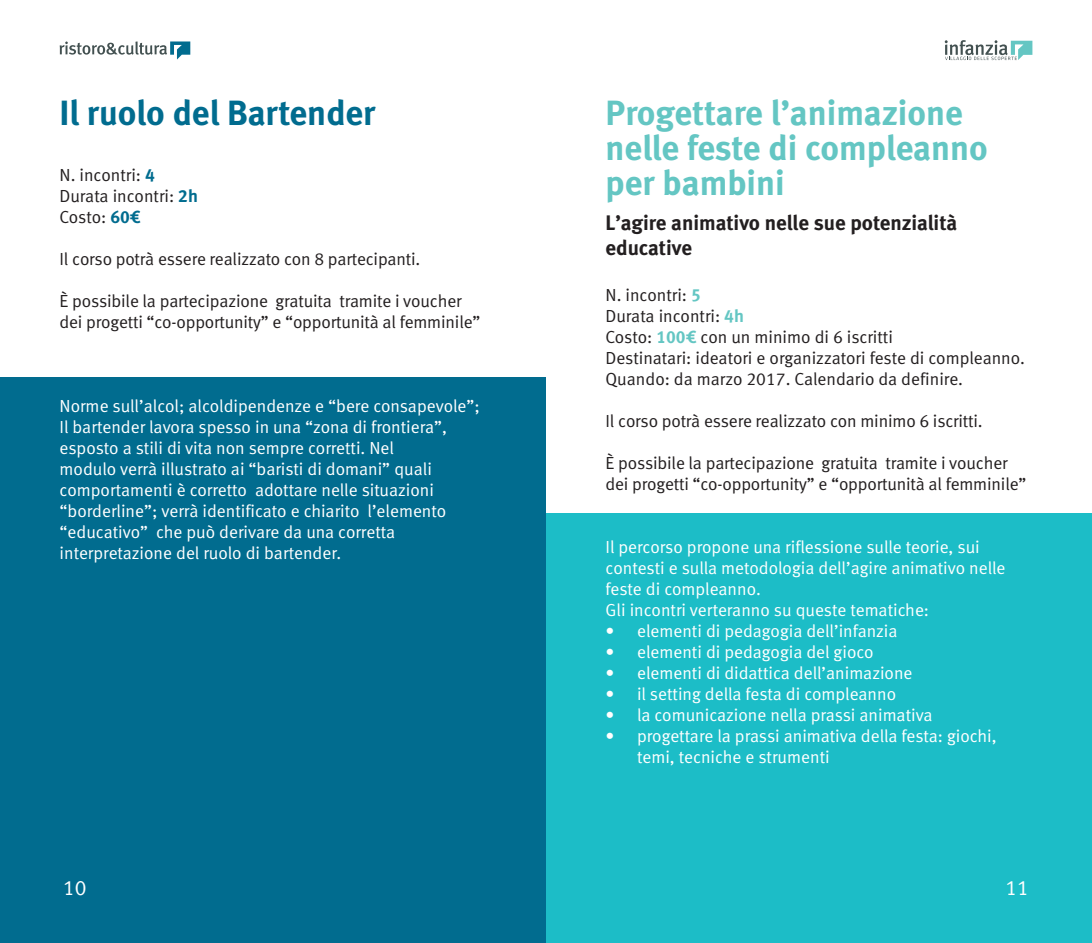
<style>
.page{position:relative;width:1092px;height:943px;background:#fff}
.page>*{position:absolute;margin:0;border:0;box-sizing:border-box;transform-origin:0 0}
.t1{font:35px/35px "Meta Bold LF";color:#64c6c3}
.t2{font:35px "Meta Bold LF";color:#016c8f}
.t3{font:21px/24.5px "Meta Bold LF";color:#231f20}
.t4{font:21px "Meta Normal LF";color:#fff}
.t5{font:17.5px/21px "Meta Normal LF";color:#fff}
.t6{font:17.5px/21px "Meta Normal LF";letter-spacing:-.01em;color:#231f20}
.s1{font-family:"Meta Bold LF";color:#016c8f}
.s2{font-family:"Meta Bold LF";color:#64c6c3}
</style>
<div class="page">
<div style="left:0;top:377px;width:546px;height:566px;background:#016c8f"></div>
<svg style="left:60px;top:41px;width:130px;height:19px"></svg>
<div style="left:546px;top:513px;width:545px;height:430px;background:#1cbdc7"></div>
<svg style="left:944px;top:40px;width:88px;height:20px"></svg>
<h1 class="t2" style="left:60px;top:92px;width:317px">Il ruolo del Bartender</h1>
<p class="t6" style="left:60px;top:164px;width:140px">N. incontri: <span class="s1">4<br></span>Durata incontri: <span class="s1">2h<br></span>Costo: <span class="s1">60€</span></p>
<p class="t6" style="left:60px;top:248px;width:362px">Il corso potrà essere realizzato con 8 partecipanti.</p>
<p class="t6" style="left:60px;top:290px;width:422px">È possibile la partecipazione gratuita tramite i voucher dei progetti “co-opportunity” e “opportunità al femminile”</p>
<p class="t5" style="left:60px;top:395px;width:422px">Norme sull’alcol; alcoldipendenze e “bere consapevole”; Il bartender lavora spesso in una “zona di frontiera”, esposto a stili di vita non sempre corretti. Nel<br>modulo verrà illustrato ai “baristi di domani” quali comportamenti è corretto adottare nelle situazioni “borderline”; verrà identificato e chiarito l’elemento “educativo” che può derivare da una corretta interpretazione del ruolo di bartender.</p>
<h1 class="t1" style="left:605px;top:95px;width:384px">Progettare l’animazione nelle feste di compleanno per bambini</h1>
<p class="t3" style="left:605px;top:210px;width:353px">L’agire animativo nelle sue potenzialità educative</p>
<p class="t6" style="left:605px;top:284px;width:421px">N. incontri: <span class="s2">5<br></span>Durata incontri: <span class="s2">4h<br></span>Costo: <span class="s2">100€</span> con un minimo di 6 iscritti<br>Destinatari: ideatori e organizzatori feste di compleanno.<br>Quando: da marzo 2017. Calendario da definire.</p>
<p class="t6" style="left:605px;top:410px;width:378px">Il corso potrà essere realizzato con minimo 6 iscritti.</p>
<p class="t6" style="left:605px;top:452px;width:422px">È possibile la partecipazione gratuita tramite i voucher dei progetti “co-opportunity” e “opportunità al femminile”</p>
<p class="t5" style="left:605px;top:536px;width:401px">Il percorso propone una riflessione sulle teorie, sui contesti e sulla metodologia dell’agire animativo nelle feste di compleanno.<br>Gli incontri verteranno su queste tematiche:</p>
<p class="t5" style="left:605px;top:620px;width:293px">• elementi di pedagogia dell’infanzia</p>
<p class="t5" style="left:605px;top:641px;width:269px">• elementi di pedagogia del gioco</p>
<p class="t5" style="left:605px;top:662px;width:308px">• elementi di didattica dell’animazione</p>
<p class="t5" style="left:605px;top:683px;width:292px">• il setting della festa di compleanno</p>
<p class="t5" style="left:605px;top:704px;width:328px">• la comunicazione nella prassi animativa</p>
<p class="t5" style="left:637px;top:725px;width:361px;text-indent:-32px">• progettare la prassi animativa della festa: giochi, temi, tecniche e strumenti</p>
<p class="t4" style="left:63px;top:875px;width:25px">10</p>
<p class="t4" style="left:1005px;top:875px;width:25px">11</p>
</div>
